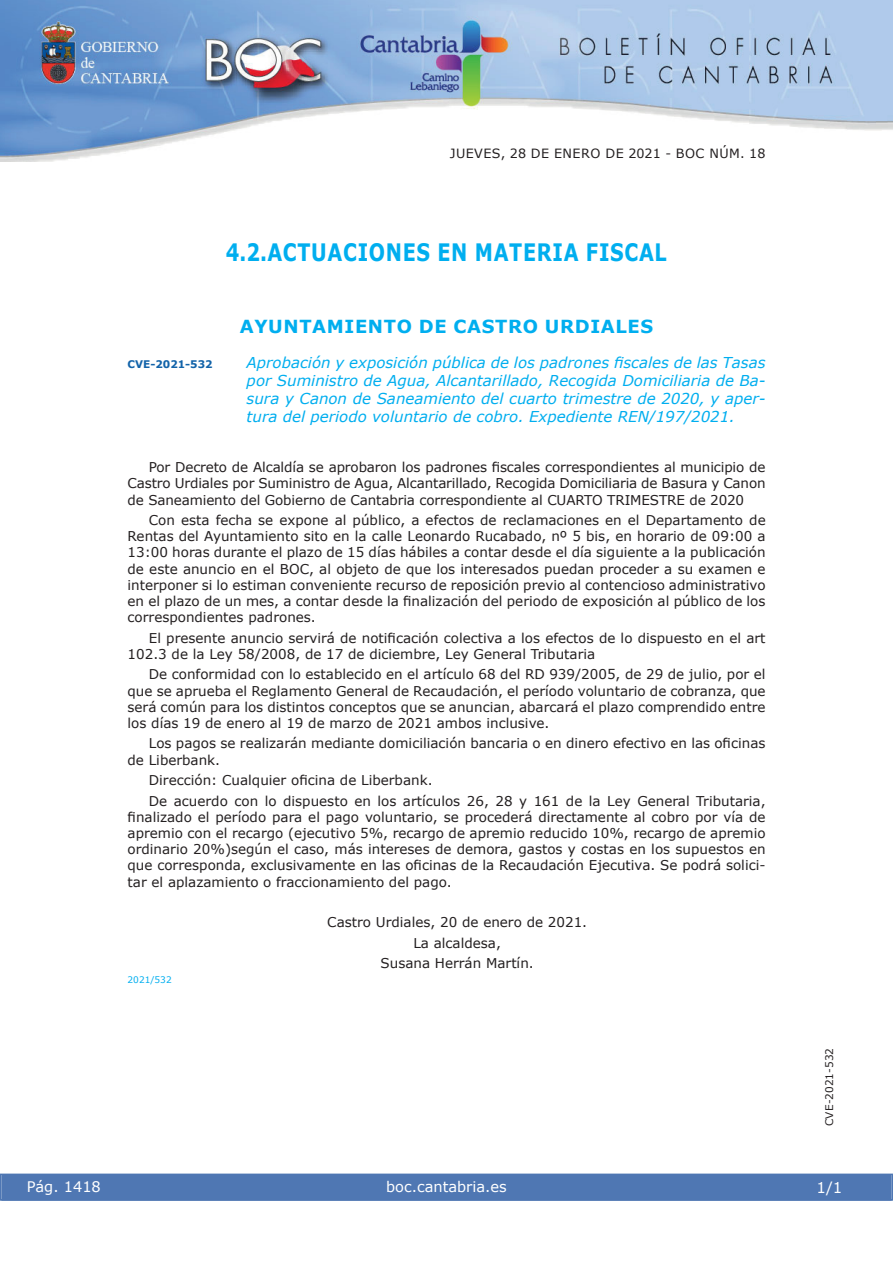
<style>
.page{position:relative;width:893px;height:1263px;background:#fff}
.page>*{position:absolute;margin:0;border:0;box-sizing:border-box;transform-origin:0 0}
.t1{font:700 24px "Verdana";letter-spacing:.035em;color:#00aeef;scale:.8 1}
.t2{font:700 18px "Verdana";letter-spacing:.035em;color:#00aeef}
.t3{font:italic 15px/18px "Verdana";color:#00aeef;text-align:justify}
.t4{font:15px "Verdana";color:#fff}
.t5{font:14.55px "Verdana";color:#fff}
.t6{font:13.5px/16.2px "Verdana";color:#231f20;text-align:justify}
.t7{font:12.75px "Verdana";letter-spacing:.035em;color:#231f20}
.t8{font:10.5px "Verdana";color:#231f20}
.t9{font:700 10.5px "Verdana";color:#1263a9}
.t10{font:9px "Verdana";color:#00aeef}
</style>
<div class="page">
<img style="left:0;top:0;width:893px;height:161px">
<div style="left:1px;top:1174px;width:890px;height:27px;background:#4f77b3"></div>
<div style="left:0;top:1174px;width:893px;height:27px;border:1px solid #4f77b3"></div>
<p class="t7" style="left:450px;top:145px;width:317px">JUEVES, 28 DE ENERO DE 2021 - BOC NÚM. 18</p>
<h1 class="t1" style="left:226px;top:237px;width:553px">4.2.ACTUACIONES EN MATERIA FISCAL</h1>
<h2 class="t2" style="left:240px;top:315px;width:415px">AYUNTAMIENTO DE CASTRO URDIALES</h2>
<p class="t9" style="left:128px;top:357px;width:87px">CVE-2021-532</p>
<p class="t3" style="left:247px;top:353px;width:520px">Aprobación y exposición pública de los padrones fiscales de las Tasas por Suministro de Agua, Alcantarillado, Recogida Domiciliaria de Ba&shy;sura y Canon de Saneamiento del cuarto trimestre de 2020, y aper&shy;tura del periodo voluntario de cobro. Expediente REN/197/2021.</p>
<p class="t6" style="left:128px;top:459px;width:639px;text-indent:21px">Por Decreto de Alcaldía se aprobaron los padrones fiscales correspondientes al municipio de Castro Urdiales por Suministro de Agua, Alcantarillado, Recogida Domiciliaria de Basura y Canon de Saneamiento del Gobierno de Cantabria correspondiente al CUARTO TRIMESTRE de 2020</p>
<p class="t6" style="left:128px;top:512px;width:640px;text-indent:21px">Con esta fecha se expone al público, a efectos de reclamaciones en el Departamento de Rentas del Ayuntamiento sito en la calle Leonardo Rucabado, nº 5 bis, en horario de 09:00 a 13:00 horas durante el plazo de 15 días hábiles a contar desde el día siguiente a la publicación de este anuncio en el BOC, al objeto de que los interesados puedan proceder a su examen e interponer si lo estiman conveniente recurso de reposición previo al contencioso administrativo en el plazo de un mes, a contar desde la finalización del periodo de exposición al público de los correspondientes padrones.</p>
<p class="t6" style="left:128px;top:629px;width:639px;text-indent:21px">El presente anuncio servirá de notificación colectiva a los efectos de lo dispuesto en el art<br>102.3 de la Ley 58/2008, de 17 de diciembre, Ley General Tributaria</p>
<p class="t6" style="left:128px;top:666px;width:639px;text-indent:21px">De conformidad con lo establecido en el artículo 68 del RD 939/2005, de 29 de julio, por el que se aprueba el Reglamento General de Recaudación, el período voluntario de cobranza, que será común para los distintos conceptos que se anuncian, abarcará el plazo comprendido entre los días 19 de enero al 19 de marzo de 2021 ambos inclusive.</p>
<p class="t6" style="left:128px;top:735px;width:639px;text-indent:21px">Los pagos se realizarán mediante domiciliación bancaria o en dinero efectivo en las oficinas de Liberbank.</p>
<p class="t6" style="left:149px;top:770px;width:618px;line-height:20.4px">Dirección: Cualquier oficina de Liberbank.<br>De acuerdo con lo dispuesto en los artículos 26, 28 y 161 de la Ley General Tributaria,</p>
<p class="t6" style="left:128px;top:808px;width:639px">finalizado el período para el pago voluntario, se procederá directamente al cobro por vía de apremio con el recargo (ejecutivo 5%, recargo de apremio reducido 10%, recargo de apremio ordinario 20%)según el caso, más intereses de demora, gastos y costas en los supuestos en que corresponda, exclusivamente en las oficinas de la Recaudación Ejecutiva. Se podrá solici&shy;tar el aplazamiento o fraccionamiento del pago.</p>
<p class="t6" style="left:327px;top:912px;width:261px;line-height:20.4px;text-align:center">Castro Urdiales, 20 de enero de 2021.<br>La alcaldesa,<br>Susana Herrán Martín.</p>
<p class="t10" style="left:128px;top:974px;width:46px">2021/532</p>
<p class="t5" style="left:27px;top:1177px;width:76px">Pág. 1418</p>
<p class="t5" style="left:386px;top:1178px;width:122px">boc.cantabria.es</p>
<p class="t8" style="left:823px;top:1126px;width:80px;rotate:-90deg">CVE-2021-532</p>
<p class="t4" style="left:816px;top:1178px;width:27px">1/1</p>
</div>
